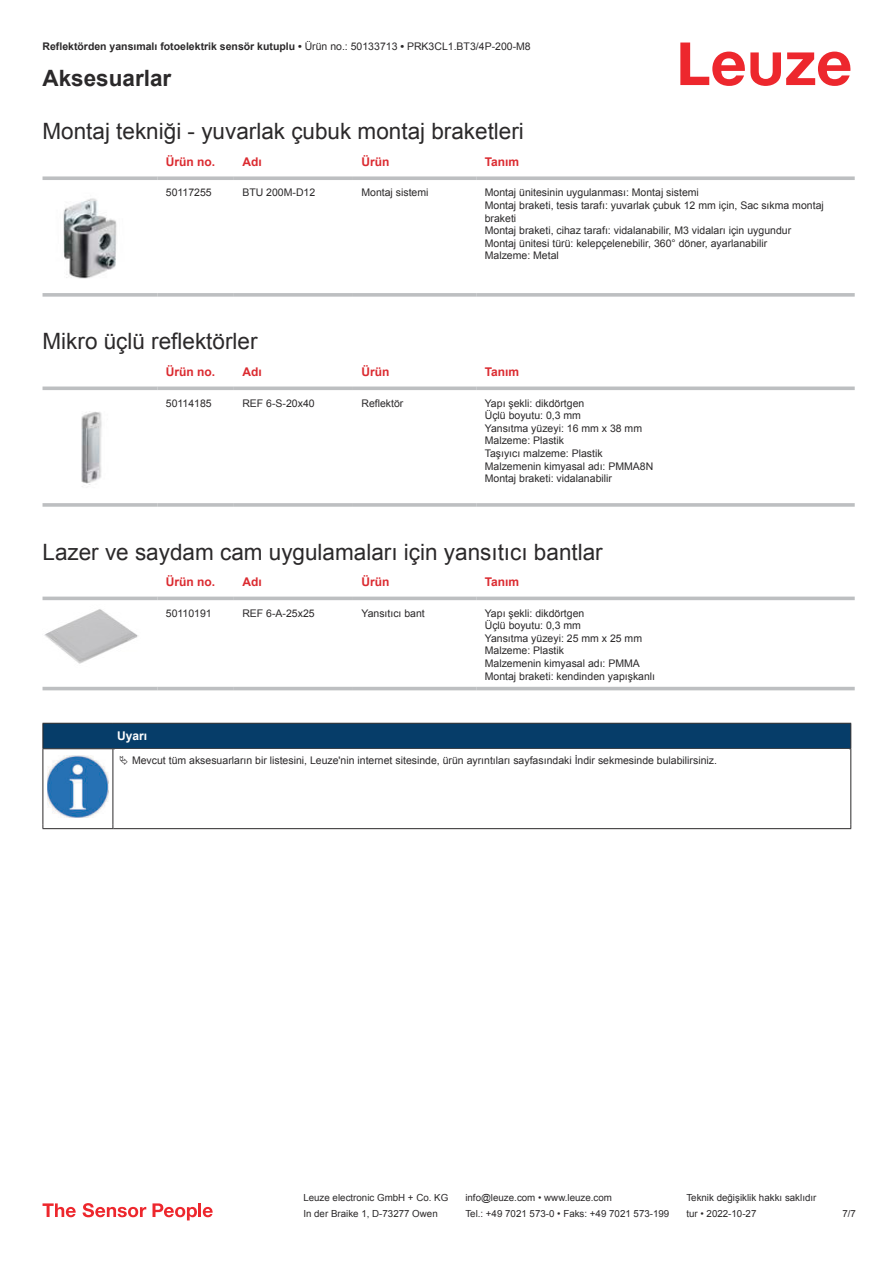
<style>
.page{position:relative;width:893px;height:1263px;background:#fff}
.page>*{position:absolute;margin:0;border:0;box-sizing:border-box;transform-origin:0 0}
.t1{font:22.5px "Arial";color:#2b292a}
.t2{font:700 22.5px "Arial";color:#2b292a}
.t3{font:700 12px "Arial";color:#db2a30}
.t4{font:700 12px "Arial";color:#fff}
.t5{font:10.5px/12.6px "Arial";color:#2b292a}
.t6{font:700 10.5px "Arial";color:#2b292a}
.t7{font:9.75px "Arial";color:#2b292a}
.s1{font-weight:400}
</style>
<div class="page">
<svg style="left:680px;top:43px;width:170px;height:43px"></svg>
<svg style="left:43px;top:176px;width:114px;height:4px"></svg>
<svg style="left:157px;top:176px;width:77px;height:4px"></svg>
<svg style="left:234px;top:176px;width:119px;height:4px"></svg>
<svg style="left:353px;top:176px;width:123px;height:4px"></svg>
<svg style="left:476px;top:176px;width:379px;height:4px;background:#c4c6c8"></svg>
<svg style="left:43px;top:293px;width:114px;height:4px"></svg>
<svg style="left:157px;top:293px;width:77px;height:4px"></svg>
<svg style="left:234px;top:293px;width:119px;height:4px"></svg>
<svg style="left:353px;top:293px;width:123px;height:4px"></svg>
<svg style="left:476px;top:293px;width:379px;height:4px;background:#c3c5c7"></svg>
<img style="left:63px;top:198px;width:54px;height:81px">
<svg style="left:43px;top:386px;width:114px;height:4px"></svg>
<svg style="left:157px;top:386px;width:77px;height:4px"></svg>
<svg style="left:234px;top:386px;width:119px;height:4px"></svg>
<svg style="left:353px;top:386px;width:123px;height:4px"></svg>
<svg style="left:476px;top:386px;width:379px;height:4px;background:#c5c7c9"></svg>
<svg style="left:43px;top:503px;width:114px;height:4px"></svg>
<hr style="left:157px;top:503px;width:77px;height:4px;background:#c6c7c9">
<svg style="left:234px;top:503px;width:119px;height:4px"></svg>
<svg style="left:353px;top:503px;width:123px;height:4px"></svg>
<hr style="left:476px;top:503px;width:379px;height:4px;background:#c6c7c9">
<img style="left:81px;top:412px;width:21px;height:75px">
<svg style="left:43px;top:596px;width:812px;height:95px"></svg>
<hr style="left:43px;top:597px;width:114px;height:3px;background:#bdbfc1">
<hr style="left:157px;top:597px;width:77px;height:3px;background:#bdbfc1">
<hr style="left:234px;top:597px;width:119px;height:3px;background:#bdbfc1">
<hr style="left:353px;top:597px;width:123px;height:3px;background:#bdbfc1">
<hr style="left:476px;top:597px;width:379px;height:3px;background:#bdbfc1">
<hr style="left:43px;top:687px;width:114px;height:3px;background:#bdbfc1">
<hr style="left:157px;top:687px;width:77px;height:3px;background:#bdbfc1">
<hr style="left:234px;top:687px;width:119px;height:3px;background:#bdbfc1">
<hr style="left:353px;top:687px;width:123px;height:3px;background:#bdbfc1">
<hr style="left:476px;top:687px;width:379px;height:3px;background:#bdbfc1">
<img style="left:43px;top:604px;width:97px;height:63px">
<div style="left:43px;top:723px;width:808px;height:26px;background:#063d69"></div>
<hr style="left:113px;top:748px;width:738px;height:1px;background:#2b292a">
<hr style="left:43px;top:749px;width:1px;height:75px;background:#2b292a">
<hr style="left:113px;top:749px;width:1px;height:75px;background:#2b292a">
<hr style="left:850px;top:749px;width:1px;height:75px;background:#2b292a">
<hr style="left:43px;top:828px;width:70px;height:1px;background:#2b292a">
<hr style="left:113px;top:828px;width:738px;height:1px;background:#2b292a">
<img style="left:47px;top:755px;width:61px;height:63px">
<svg style="left:43px;top:1203px;width:33px;height:14px"></svg>
<svg style="left:83px;top:1203px;width:63px;height:14px"></svg>
<svg style="left:153px;top:1203px;width:44px;height:17px"></svg>
<hr style="left:198px;top:1203px;width:3px;height:14px;background:#ed272d">
<svg style="left:203px;top:1207px;width:10px;height:10px"></svg>
<p class="t6" style="left:43px;top:39px;width:490px">Reflektörden yansımalı fotoelektrik sensör kutuplu • <span class="s1">Ürün no.: 50133713</span> • <span class="s1">PRK3CL1.BT3/4P-200-M8</span></p>
<h1 class="t2" style="left:43px;top:63px;width:130px">Aksesuarlar</h1>
<h1 class="t1" style="left:43px;top:116px;width:483px">Montaj tekniği - yuvarlak çubuk montaj braketleri</h1>
<p class="t3" style="left:166px;top:153px;width:51px">Ürün no.</p>
<p class="t3" style="left:242px;top:153px;width:21px">Adı</p>
<p class="t3" style="left:361px;top:157px;width:29px">Ürün</p>
<p class="t3" style="left:485px;top:153px;width:36px">Tanım</p>
<p class="t5" style="left:166px;top:187px;width:47px">50117255</p>
<p class="t5" style="left:242px;top:187px;width:74px">BTU 200M-D12</p>
<p class="t5" style="left:361px;top:186px;width:69px">Montaj sistemi</p>
<p class="t5" style="left:485px;top:186px;width:341px">Montaj ünitesinin uygulanması: Montaj sistemi<br>Montaj braketi, tesis tarafı: yuvarlak çubuk 12 mm için, Sac sıkma montaj braketi<br>Montaj braketi, cihaz tarafı: vidalanabilir, M3 vidaları için uygundur Montaj ünitesi türü: kelepçelenebilir, 360° döner, ayarlanabilir<br>Malzeme: Metal</p>
<h1 class="t1" style="left:43px;top:326px;width:217px">Mikro üçlü reflektörler</h1>
<p class="t3" style="left:166px;top:363px;width:51px">Ürün no.</p>
<p class="t3" style="left:242px;top:363px;width:21px">Adı</p>
<p class="t3" style="left:361px;top:367px;width:29px">Ürün</p>
<p class="t3" style="left:485px;top:363px;width:36px">Tanım</p>
<p class="t5" style="left:166px;top:397px;width:47px">50114185</p>
<p class="t5" style="left:242px;top:396px;width:74px">REF 6-S-20x40</p>
<p class="t5" style="left:361px;top:396px;width:44px">Reflektör</p>
<p class="t5" style="left:485px;top:396px;width:170px">Yapı şekli: dikdörtgen<br>Üçlü boyutu: 0,3 mm<br>Yansıtma yüzeyi: 16 mm x 38 mm<br>Malzeme: Plastik<br>Taşıyıcı malzeme: Plastik<br>Malzemenin kimyasal adı: PMMA8N<br>Montaj braketi: vidalanabilir</p>
<h1 class="t1" style="left:43px;top:536px;width:562px">Lazer ve saydam cam uygulamaları için yansıtıcı bantlar</h1>
<p class="t3" style="left:166px;top:573px;width:51px">Ürün no.</p>
<p class="t3" style="left:242px;top:573px;width:21px">Adı</p>
<p class="t3" style="left:361px;top:577px;width:29px">Ürün</p>
<p class="t3" style="left:485px;top:573px;width:36px">Tanım</p>
<p class="t5" style="left:166px;top:606px;width:47px">50110191</p>
<p class="t5" style="left:242px;top:606px;width:74px">REF 6-A-25x25</p>
<p class="t5" style="left:361px;top:606px;width:65px">Yansıtıcı bant</p>
<p class="t5" style="left:485px;top:606px;width:172px">Yapı şekli: dikdörtgen<br>Üçlü boyutu: 0,3 mm<br>Yansıtma yüzeyi: 25 mm x 25 mm<br>Malzeme: Plastik<br>Malzemenin kimyasal adı: PMMA<br>Montaj braketi: kendinden yapışkanlı</p>
<p class="t4" style="left:117px;top:727px;width:32px">Uyarı</p>
<p class="t5" style="left:132px;top:753px;width:586px">Mevcut tüm aksesuarların bir listesini, Leuze'nin internet sitesinde, ürün ayrıntıları sayfasındaki İndir sekmesinde bulabilirsiniz.</p>
<p class="t7" style="left:303px;top:1191px;width:146px">Leuze electronic GmbH + Co. KG</p>
<p class="t7" style="left:465px;top:1191px;width:148px">info@leuze.com • www.leuze.com</p>
<p class="t7" style="left:686px;top:1191px;width:132px">Teknik değişiklik hakkı saklıdır</p>
<p class="t7" style="left:303px;top:1207px;width:136px">In der Braike 1, D-73277 Owen</p>
<p class="t7" style="left:465px;top:1207px;width:205px">Tel.: +49 7021 573-0 • Faks: +49 7021 573-199</p>
<p class="t7" style="left:686px;top:1207px;width:72px">tur • 2022-10-27</p>
<p class="t7" style="left:842px;top:1210px;width:15px">7 /7</p>
</div>
